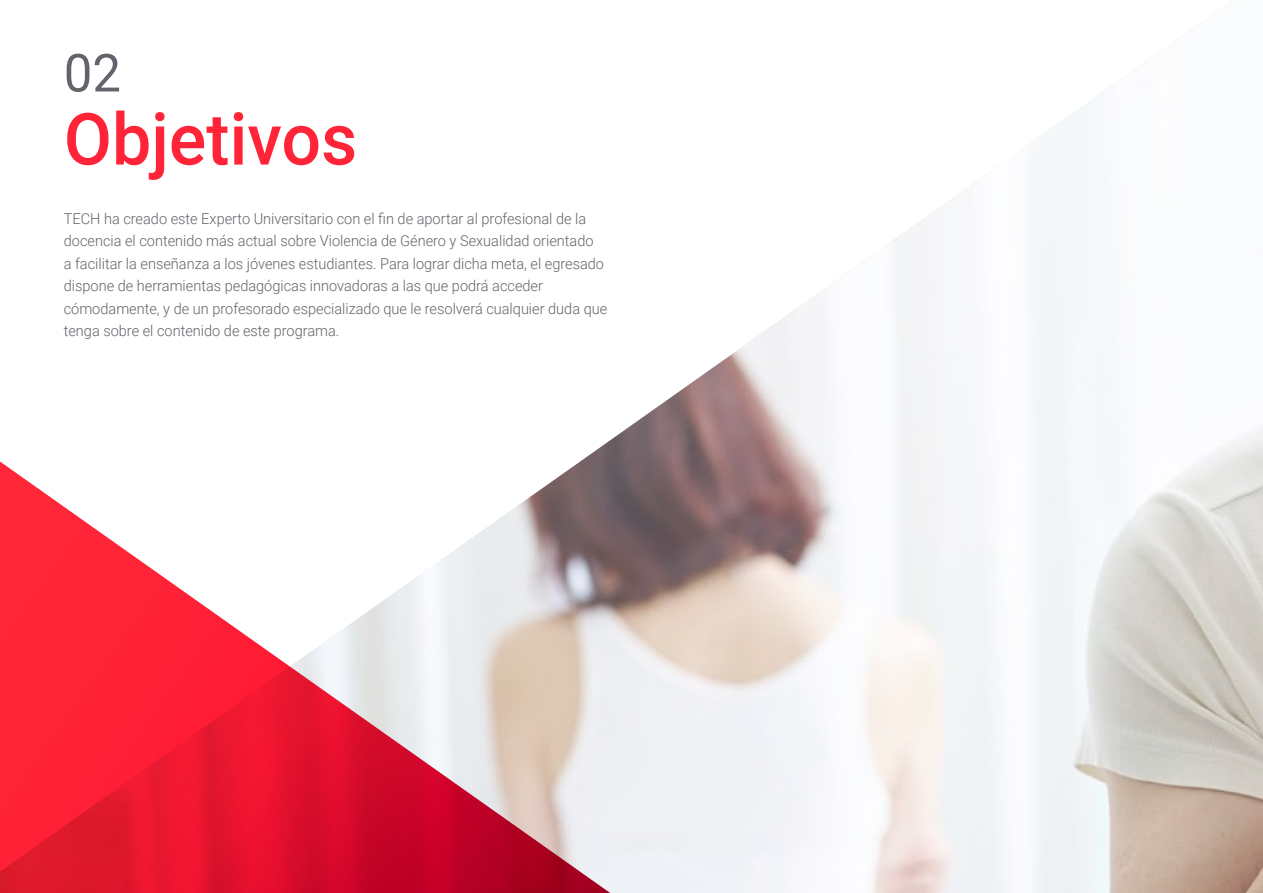
<style>
.page{position:relative;width:1263px;height:893px;background:#fff}
.page>*{position:absolute;margin:0;border:0;box-sizing:border-box;transform-origin:0 0}
.t1{font:500 72px "Roboto";color:#ff2438}
.t2{font:52.5px "Roboto";color:#61646a}
.t3{font:300 15px/22.5px "Roboto";color:#61646a}
</style>
<div class="page">
<img style="left:602px;top:87px;width:661px;height:806px">
<svg style="left:0;top:446px;width:640px;height:447px"></svg>
<h2 class="t2" style="left:64px;top:36px;width:59px">02</h2>
<h1 class="t1" style="left:64px;top:89px;width:295px">Objetivos</h1>
<p class="t3" style="left:64px;top:207px;width:545px">TECH ha creado este Experto Universitario con el fin de aportar al profesional de la docencia el contenido más actual sobre Violencia de Género y Sexualidad orientado<br>a facilitar la enseñanza a los jóvenes estudiantes. Para lograr dicha meta, el egresado dispone de herramientas pedagógicas innovadoras a las que podrá acceder cómodamente, y de un profesorado especializado que le resolverá cualquier duda que tenga sobre el contenido de este programa.</p>
</div>
